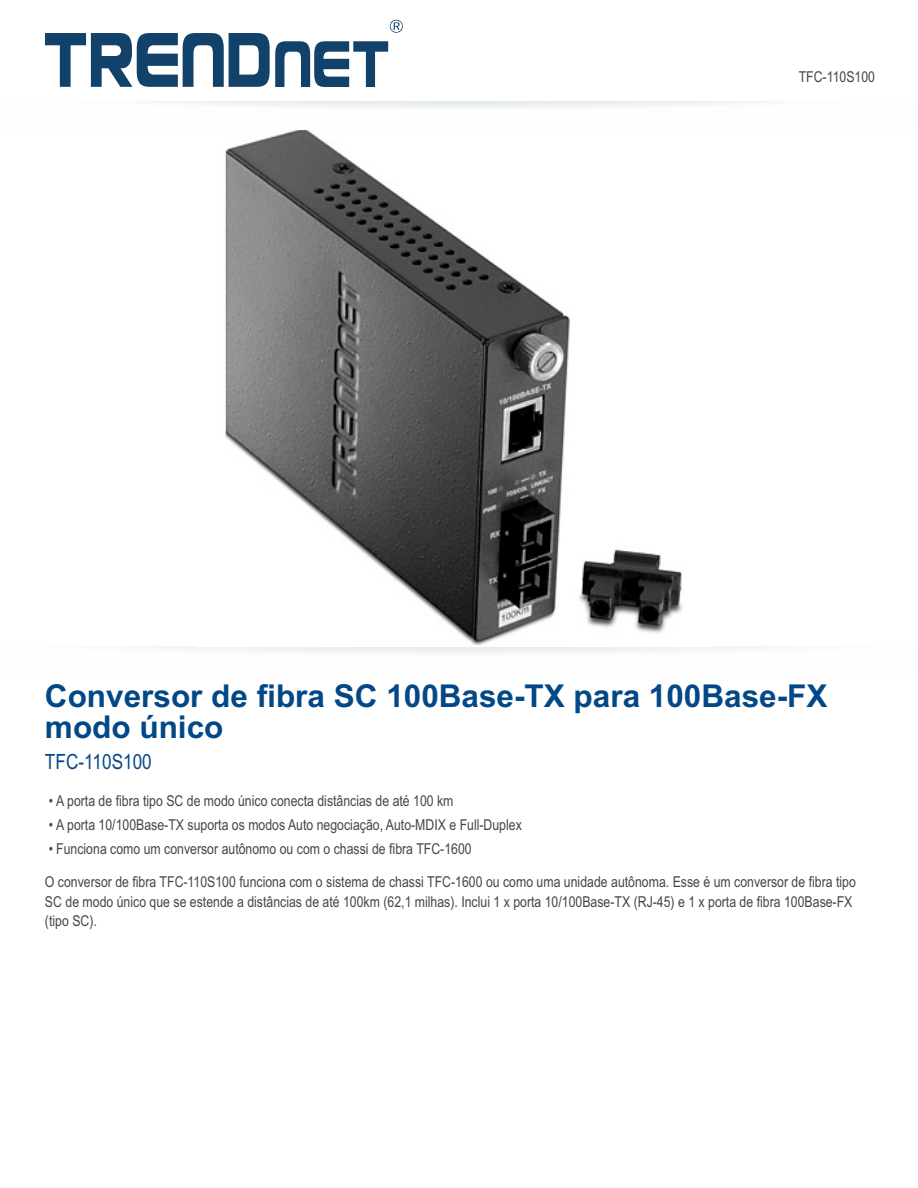
<style>
.page{position:relative;width:918px;height:1188px;background:#fff}
.page>*{position:absolute;margin:0;border:0;box-sizing:border-box;transform-origin:0 0}
.t1{font:700 31.5px/31.5px "Arial";color:#034886}
.t2{font:21px "Arial Narrow";color:#034886}
.t3{font:15px/19.5px "Arial Narrow";color:#454545}
</style>
<div class="page">
<img style="left:225px;top:130px;width:457px;height:516px">
<svg style="left:45px;top:20px;width:358px;height:67px"></svg>
<svg style="left:149px;top:101px;width:626px;height:7px"></svg>
<p class="t3" style="left:799px;top:68px;width:78px">TFC-110S100</p>
<h1 class="t1" style="left:45px;top:683px;width:784px">Conversor de fibra SC 100Base-TX para 100Base-FX modo único</h1>
<h2 class="t2" style="left:45px;top:754px;width:108px">TFC-110S100</h2>
<p class="t3" style="left:49px;top:793px;width:406px">• A porta de fibra tipo SC de modo único conecta distâncias de até 100 km</p>
<p class="t3" style="left:49px;top:817px;width:474px">• A porta 10/100Base-TX suporta os modos Auto negociação, Auto-MDIX e Full-Duplex</p>
<p class="t3" style="left:49px;top:841px;width:424px">• Funciona como um conversor autônomo ou com o chassi de fibra TFC-1600</p>
<p class="t3" style="left:45px;top:874px;width:812px">O conversor de fibra TFC-110S100 funciona com o sistema de chassi TFC-1600 ou como uma unidade autônoma. Esse é um conversor de fibra tipo<br>SC de modo único que se estende a distâncias de até 100km (62,1 milhas). Inclui 1 x porta 10/100Base-TX (RJ-45) e 1 x porta de fibra 100Base-FX (tipo SC).</p>
</div>
